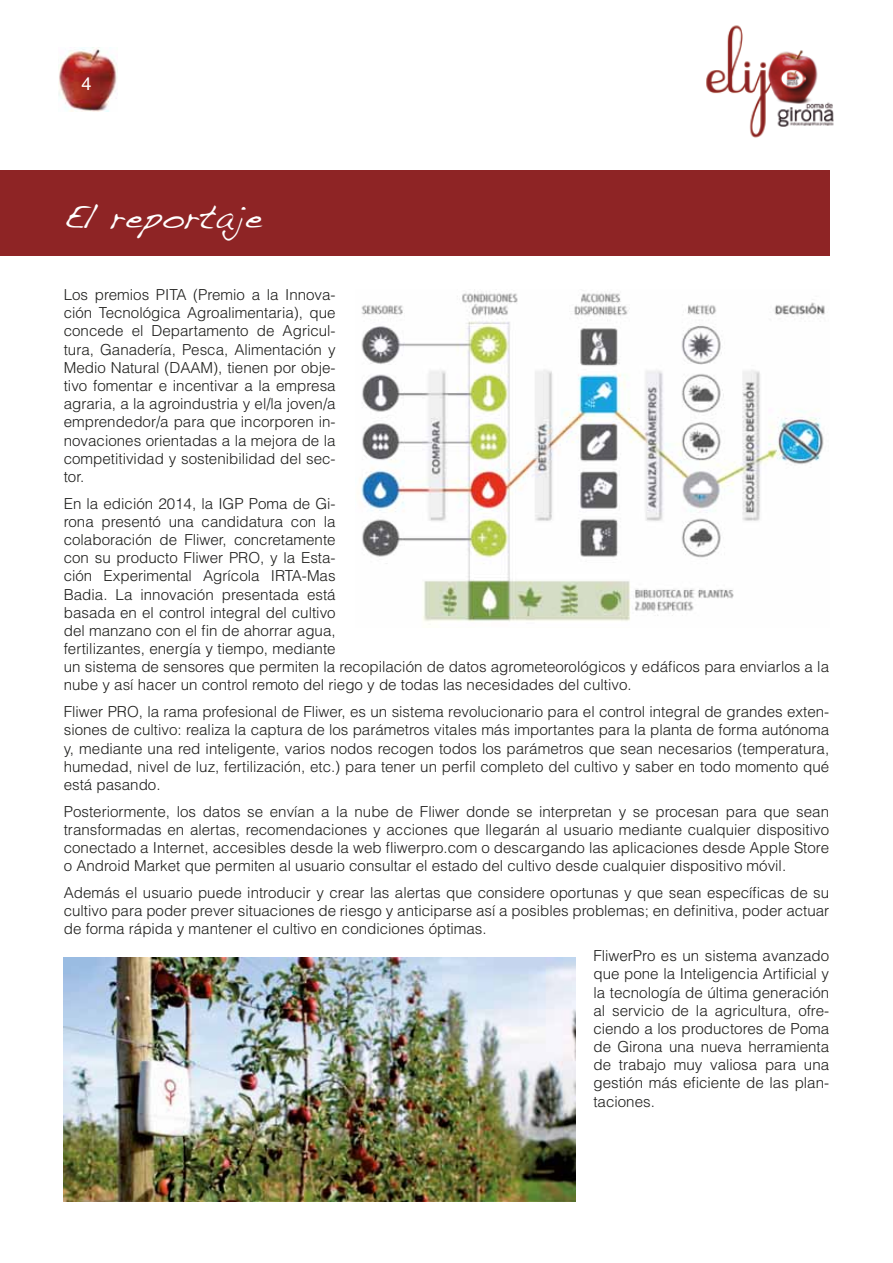
<style>
.page{position:relative;width:893px;height:1263px;background:#fff}
.page>*{position:absolute;margin:0;border:0;box-sizing:border-box;transform-origin:0 0}
.t1{font:30px "Dakota";color:#fff}
.t2{font:18px "Helvetica LT Std";color:#fff}
.t3{font:300 15.15px/18.1px "Helvetica LT Std";color:#1d1d1b;text-align:justify}
</style>
<div class="page">
<img style="left:58px;top:48px;width:60px;height:64px">
<img style="left:706px;top:25px;width:128px;height:113px">
<div style="left:0;top:170px;width:829px;height:85px;background:#8e2425"></div>
<img style="left:359px;top:289px;width:466px;height:333px">
<img style="left:64px;top:957px;width:511px;height:244px">
<p class="t2" style="left:82px;top:73px;width:12px">4</p>
<h1 class="t1" style="left:64px;top:198px;width:200px">El reportaje</h1>
<p class="t3" style="left:64px;top:285px;width:273px">Los premios PITA (Premio a la Innova&shy;ción Tecnológica Agroalimentaria), que concede el Departamento de Agricul&shy;tura, Ganadería, Pesca, Alimentación y Medio Natural (DAAM), tienen por obje&shy;tivo fomentar e incentivar a la empresa agraria, a la agroindustria y el/la joven/a emprendedor/a para que incorporen in&shy;novaciones orientadas a la mejora de la competitividad y sostenibilidad del sec&shy;tor.</p>
<p class="t3" style="left:64px;top:494px;width:767px;text-align:left">En la edición 2014, la IGP Poma de Gi-<br>rona presentó una candidatura con la<br>colaboración de Fliwer, concretamente<br>con su producto Fliwer PRO, y la Esta-<br>ción Experimental Agrícola IRTA-Mas<br>Badia. La innovación presentada está<br>basada en el control integral del cultivo<br>del manzano con el fin de ahorrar agua,<br>fertilizantes, energía y tiempo, mediante<br>un sistema de sensores que permiten la recopilación de datos agrometeorológicos y edáficos para enviarlos a la nube y así hacer un control remoto del riego y de todas las necesidades del cultivo.</p>
<p class="t3" style="left:64px;top:703px;width:767px">Fliwer PRO, la rama profesional de Fliwer, es un sistema revolucionario para el control integral de grandes exten&shy;siones de cultivo: realiza la captura de los parámetros vitales más importantes para la planta de forma autónoma y, mediante una red inteligente, varios nodos recogen todos los parámetros que sean necesarios (temperatura, humedad, nivel de luz, fertilización, etc.) para tener un perfil completo del cultivo y saber en todo momento qué está pasando.</p>
<p class="t3" style="left:64px;top:802px;width:767px">Posteriormente, los datos se envían a la nube de Fliwer donde se interpretan y se procesan para que sean transformadas en alertas, recomendaciones y acciones que llegarán al usuario mediante cualquier dispositivo conectado a Internet, accesibles desde la web fliwerpro.com o descargando las aplicaciones desde Apple Store o Android Market que permiten al usuario consultar el estado del cultivo desde cualquier dispositivo móvil.</p>
<p class="t3" style="left:64px;top:883px;width:767px">Además el usuario puede introducir y crear las alertas que considere oportunas y que sean específicas de su cultivo para poder prever situaciones de riesgo y anticiparse así a posibles problemas; en definitiva, poder actuar de forma rápida y mantener el cultivo en condiciones óptimas.</p>
<p class="t3" style="left:593px;top:946px;width:237px">FliwerPro es un sistema avanzado que pone la Inteligencia Artificial y la tecnología de última generación al servicio de la agricultura, ofre&shy;ciendo a los productores de Poma de Girona una nueva herramienta de trabajo muy valiosa para una gestión más eficiente de las plan&shy;taciones.</p>
</div>
